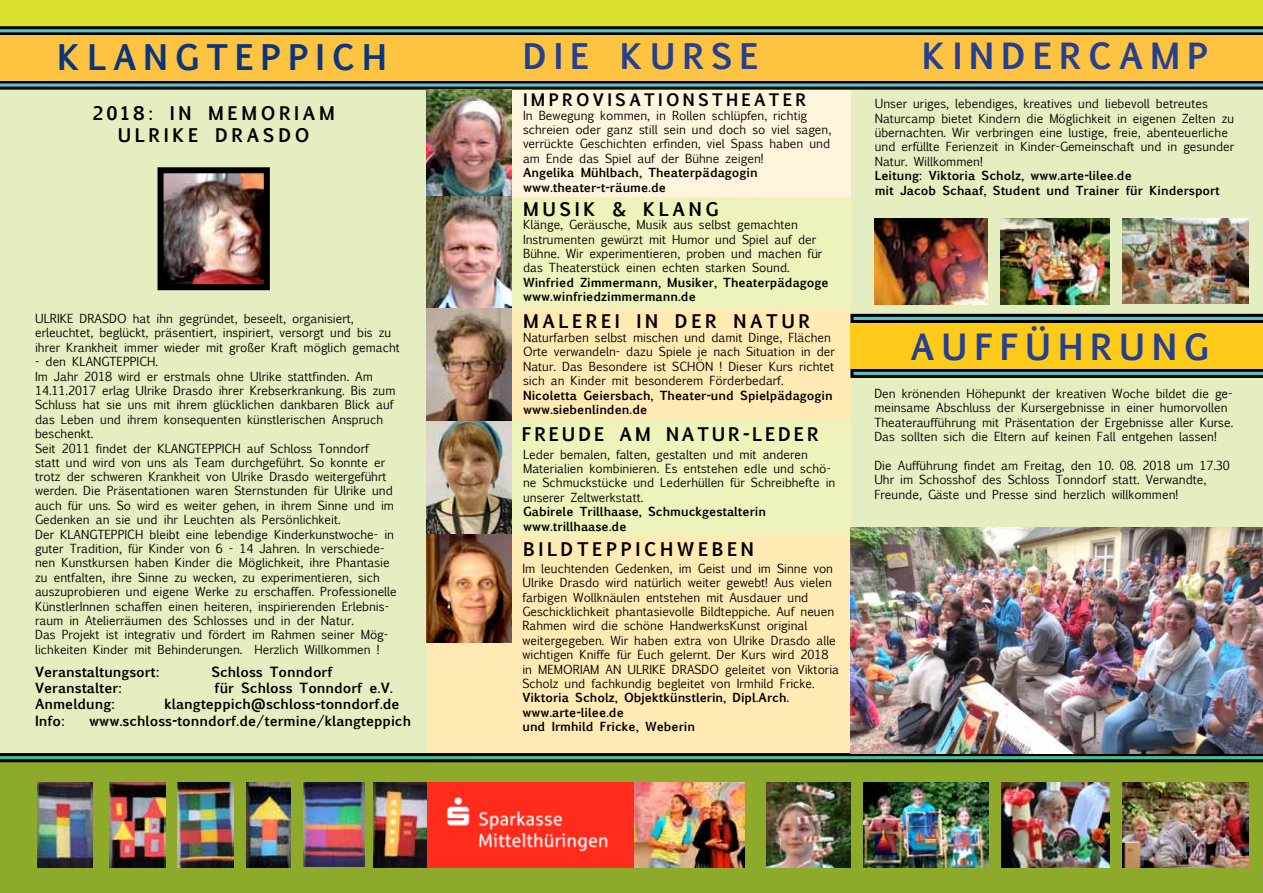
<style>
.page{position:relative;width:1263px;height:893px;background:#e5eec0}
.page>*{position:absolute;margin:0;border:0;box-sizing:border-box;transform-origin:0 0}
.t1{font:700 34.5px "Euphemia UCAS";letter-spacing:.2em;color:#25408f}
.t2{font:700 33.75px "Euphemia UCAS";letter-spacing:.2em;color:#0a367d}
.t3{font:700 33.75px "Euphemia UCAS";color:#25408f}
.t4{font:700 18px/21.6px "Euphemia UCAS";letter-spacing:.2em;color:#000}
.t5{font:700 16.5px "Euphemia UCAS";letter-spacing:.2em;color:#000}
.t6{font:700 13.5px "Euphemia UCAS";color:#000}
.t7{font:12px/14.4px "Euphemia UCAS";color:#000}
.t8{font:700 12px/14.4px "Euphemia UCAS";color:#000}
</style>
<div class="page">
<div style="left:0;top:758px;width:1263px;height:135px;background:#8eaa2a"></div>
<div style="left:0;top:0;width:1263px;height:27px;background:#d9e02d"></div>
<div style="left:427px;top:90px;width:423px;height:107px;background:#fff4dc"></div>
<div style="left:427px;top:197px;width:423px;height:112px;background:#eff2ba"></div>
<div style="left:427px;top:309px;width:423px;height:111px;background:#ffeab4"></div>
<div style="left:427px;top:534px;width:423px;height:219px;background:#ffeab4"></div>
<div style="left:427px;top:420px;width:423px;height:114px;background:#eff2ba"></div>
<svg style="left:0;top:26px;width:1263px;height:9px;background:#244a45"></svg>
<svg style="left:850px;top:314px;width:413px;height:9px;background:#1f4444"></svg>
<svg style="left:0;top:80px;width:1263px;height:10px;background:#3e5a4b"></svg>
<img style="left:374px;top:782px;width:261px;height:85px">
<img style="left:427px;top:313px;width:85px;height:329px">
<img style="left:165px;top:174px;width:98px;height:109px">
<div style="left:158px;top:167px;width:112px;height:123px;border:6px solid #000"></div>
<svg style="left:0;top:753px;width:1263px;height:9px;background:#204839"></svg>
<img style="left:427px;top:90px;width:85px;height:223px">
<svg style="left:850px;top:369px;width:413px;height:9px;background:#204545"></svg>
<div style="left:850px;top:323px;width:413px;height:46px;background:#ffcb1b"></div>
<div style="left:0;top:35px;width:1263px;height:45px;background:#fec341"></div>
<img style="left:850px;top:528px;width:413px;height:225px">
<img style="left:37px;top:782px;width:55px;height:85px">
<img style="left:110px;top:782px;width:56px;height:85px">
<img style="left:178px;top:782px;width:56px;height:85px">
<img style="left:247px;top:782px;width:44px;height:85px">
<img style="left:304px;top:782px;width:60px;height:85px">
<img style="left:766px;top:782px;width:84px;height:85px">
<img style="left:863px;top:782px;width:126px;height:85px">
<img style="left:1123px;top:782px;width:125px;height:85px">
<img style="left:1001px;top:782px;width:109px;height:85px">
<img style="left:1000px;top:219px;width:110px;height:85px">
<img style="left:635px;top:782px;width:109px;height:85px">
<img style="left:875px;top:219px;width:112px;height:85px">
<img style="left:1123px;top:219px;width:125px;height:85px">
<h2 class="t2" style="left:58px;top:32px;width:331px">KLANGTEPPICH</h2>
<h2 class="t3" style="left:523px;top:30px;width:22px">DIE</h2>
<h2 class="t3" style="left:620px;top:30px;width:57px">KURSE</h2>
<h3 class="t4" style="left:118px;top:102px;width:219px;text-indent:-25px">2018: IN MEMORIAM<br>ULRI KE DR ASDO</h3>
<p class="t7" style="left:35px;top:311px;width:366px">ULRIKE DRASDO hat ihn gegründet, beseelt, organisiert, erleuchtet, beglückt, präsentiert, inspiriert, versorgt und bis zu ihrer Krankheit immer wieder mit großer Kraft möglich gemacht</p>
<p class="t7" style="left:35px;top:354px;width:362px">- den KLANGTEPPICH.<br>Im Jahr 2018 wird er erstmals ohne Ulrike stattfinden. Am 14.11.2017 erlag Ulrike Drasdo ihrer Krebserkrankung. Bis zum Schluss hat sie uns mit ihrem glücklichen dankbaren Blick auf das Leben und ihrem konsequenten künstlerischen Anspruch beschenkt.<br>Seit 2011 findet der KLANGTEPPICH auf Schloss Tonndorf</p>
<p class="t7" style="left:35px;top:455px;width:363px">statt und wird von uns als Team durchgeführt. So konnte er trotz der schweren Krankheit von Ulrike Drasdo weitergeführt werden. Die Präsentationen waren Sternstunden für Ulrike und auch für uns. So wird es weiter gehen, in ihrem Sinne und im Gedenken an sie und ihr Leuchten als Persönlichkeit.<br>Der KLANGTEPPICH bleibt eine lebendige Kinderkunstwoche- in guter Tradition, für Kinder von 6 - 14 Jahren. In verschiede&shy;nen Kunstkursen haben Kinder die Möglichkeit, ihre Phantasie zu entfalten, ihre Sinne zu wecken, zu experimentieren, sich auszuprobieren und eigene Werke zu erschaffen. Professionelle KünstlerInnen schaffen einen heiteren, inspirierenden Erlebnis&shy;raum in Atelierräumen des Schlosses und in der Natur.<br>Das Projekt ist integrativ und fördert im Rahmen seiner Mög&shy;lichkeiten Kinder mit Behinderungen. Herzlich Willkommen !</p>
<p class="t6" style="left:35px;top:662px;width:126px">Veranstaltungsort:</p>
<p class="t6" style="left:211px;top:662px;width:123px">Schloss Tonndorf</p>
<p class="t6" style="left:35px;top:678px;width:89px">Veranstalter:</p>
<p class="t6" style="left:215px;top:678px;width:180px">für Schloss Tonndorf e.V.</p>
<p class="t6" style="left:35px;top:694px;width:82px">Anmeldung:</p>
<p class="t6" style="left:164px;top:694px;width:237px">klangteppich@schloss-tonndorf.de</p>
<p class="t6" style="left:35px;top:710px;width:31px">Info:</p>
<p class="t6" style="left:89px;top:710px;width:323px">www.schloss-tonndorf.de/termine/klangteppich</p>
<h3 class="t5" style="left:523px;top:87px;width:284px">IMPROVISATIONSTHEATER</h3>
<p class="t7" style="left:523px;top:108px;width:310px">In Bewegung kommen, in Rollen schlüpfen, richtig schreien oder ganz still sein und doch so viel sagen, verrückte Geschichten erfinden, viel Spass haben und am Ende das Spiel auf der Bühne zeigen!</p>
<p class="t8" style="left:523px;top:165px;width:236px">Angelika Mühlbach, Theaterpädagogin www.theater-t-räume.de</p>
<h3 class="t4" style="left:523px;top:198px;width:32px">MUSI</h3>
<h3 class="t4" style="left:583px;top:198px;width:137px">K &amp; KLAN G</h3>
<p class="t7" style="left:523px;top:218px;width:301px">Klänge, Geräusche, Musik aus selbst gemachten Instrumenten gewürzt mit Humor und Spiel auf der Bühne. Wir experimentieren, proben und machen für das Theaterstück einen echten starken Sound.</p>
<p class="t8" style="left:523px;top:275px;width:307px">Winfried Zimmermann, Musiker, Theaterpädagoge www.winfriedzimmermann.de</p>
<h3 class="t4" style="left:523px;top:310px;width:62px">MALEREI</h3>
<h3 class="t4" style="left:637px;top:310px;width:11px">IN</h3>
<h3 class="t4" style="left:675px;top:310px;width:15px">DER</h3>
<h3 class="t4" style="left:733px;top:310px;width:49px">NATUR</h3>
<p class="t7" style="left:523px;top:330px;width:313px">Naturfarben selbst mischen und damit Dinge, Flächen Orte verwandeln- dazu Spiele je nach Situation in der Natur. Das Besondere ist SCHÖN ! Dieser Kurs richtet sich an Kinder mit besonderem Förderbedarf.</p>
<p class="t8" style="left:523px;top:388px;width:311px">Nicoletta Geiersbach, Theater-und Spielpädagogin www.siebenlinden.de</p>
<h3 class="t4" style="left:522px;top:423px;width:28px">FREUDE</h3>
<h3 class="t4" style="left:619px;top:423px;width:93px">AM N ATUR</h3>
<h3 class="t4" style="left:743px;top:423px;width:37px">-LEDER</h3>
<p class="t7" style="left:523px;top:447px;width:314px">Leder bemalen, falten, gestalten und mit anderen Materialien kombinieren. Es entstehen edle und schö&shy;ne Schmuckstücke und Lederhüllen für Schreibhefte in unserer Zeltwerkstatt.</p>
<p class="t8" style="left:523px;top:504px;width:245px">Gabirele Trillhaase, Schmuckgestalterin www.trillhaase.de</p>
<p class="t7" style="left:522px;top:561px;width:318px">Im leuchtenden Gedenken, im Geist und im Sinne von Ulrike Drasdo wird natürlich weiter gewebt! Aus vielen farbigen Wollknäulen entstehen mit Ausdauer und Geschicklichkeit phantasievolle Bildteppiche. Auf neuen Rahmen wird die schöne HandwerksKunst original weitergegeben. Wir haben extra von Ulrike Drasdo alle wichtigen Kniffe für Euch gelernt. Der Kurs wird 2018 in MEMORIAM AN ULRIKE DRASDO geleitet von Viktoria Scholz und fachkundig begleitet von Irmhild Fricke.</p>
<p class="t8" style="left:522px;top:690px;width:268px">Viktoria Scholz, Objektkünstlerin, Dipl.Arch. www.arte-lilee.de<br>und Irmhild Fricke, Weberin</p>
<h3 class="t4" style="left:523px;top:538px;width:52px">BI LDTE</h3>
<h3 class="t4" style="left:606px;top:538px;width:43px">PPICH</h3>
<h3 class="t4" style="left:677px;top:538px;width:64px">WE BEN</h3>
<h1 class="t1" style="left:922px;top:30px;width:288px">KINDERCAMP</h1>
<p class="t7" style="left:875px;top:97px;width:361px">Unser uriges, lebendiges, kreatives und liebevoll betreutes Naturcamp bietet Kindern die Möglichkeit in eigenen Zelten zu übernachten. Wir verbringen eine lustige, freie, abenteuerliche und erfüllte Ferienzeit in Kinder-Gemeinschaft und in gesunder Natur. Willkommen!</p>
<p class="t8" style="left:875px;top:168px;width:347px">Leitung: Viktoria Scholz, www.arte-lilee.de<br>mit Jacob Schaaf, Student und Trainer für Kindersport</p>
<h1 class="t1" style="left:910px;top:321px;width:178px">AU FFÜHRUN</h1>
<h1 class="t1" style="left:1184px;top:321px;width:27px">G</h1>
<p class="t7" style="left:874px;top:386px;width:360px">Den krönenden Höhepunkt der kreativen Woche bildet die ge&shy;meinsame Abschluss der Kursergebnisse in einer humorvollen Theateraufführung mit Präsentation der Ergebnisse aller Kurse.<br>Das sollten sich die Eltern auf keinen Fall entgehen lassen!</p>
<p class="t7" style="left:874px;top:458px;width:357px">Die Aufführung findet am Freitag, den 10. 08. 2018 um 17.30<br>Uhr im Schosshof des Schloss Tonndorf statt. Verwandte,<br>Freunde, Gäste und Presse sind herzlich willkommen!</p>
</div>
